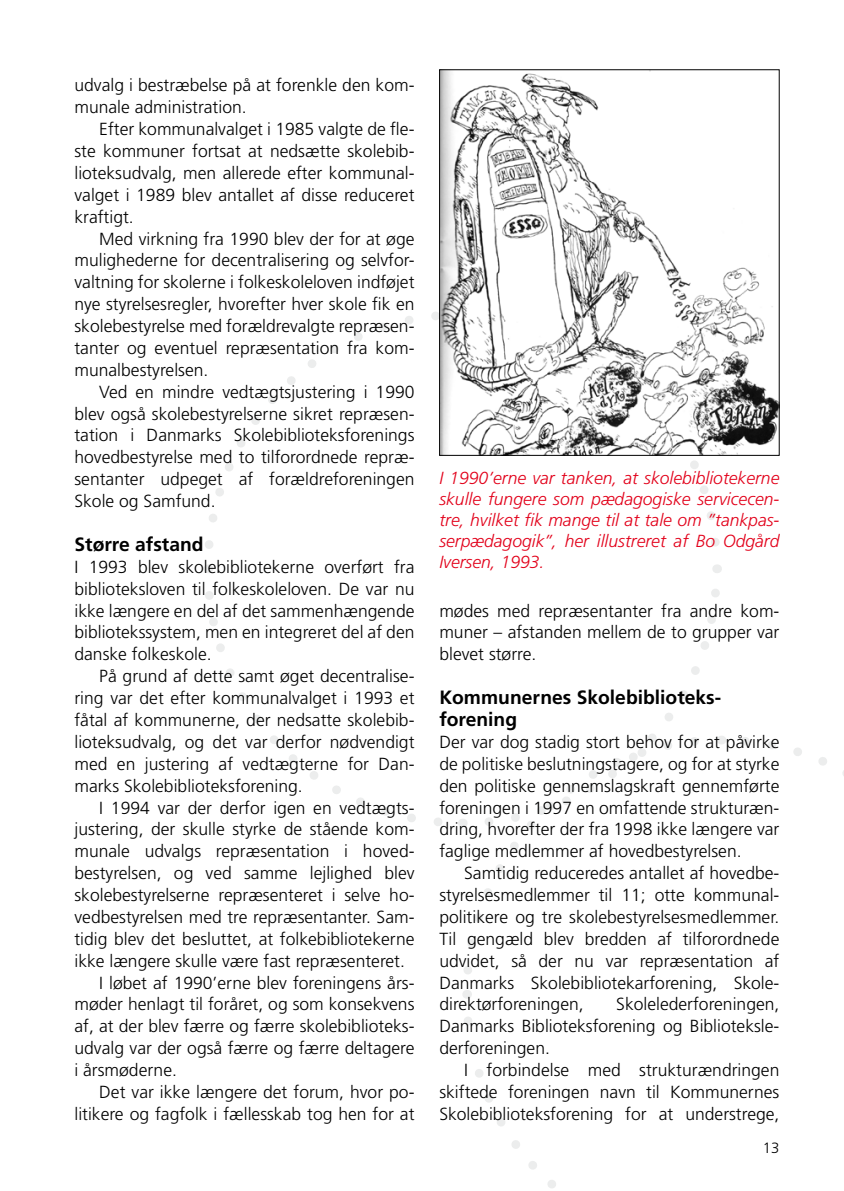
<style>
.page{position:relative;width:844px;height:1191px;background:#fff}
.page>*{position:absolute;margin:0;border:0;box-sizing:border-box;transform-origin:0 0}
.t1{font:700 19.25px/21.9px "Frutiger LT Std";color:#000}
.t2{font:300 17.5px/21.9px "Frutiger LT Std";color:#000;text-align:justify}
.t3{font:italic 300 17.5px/21px "Frutiger LT Std";color:#e2001a;text-align:justify}
.t4{font:300 14.88px "Frutiger LT Std";color:#000}
</style>
<div class="page">
<svg style="left:458px;top:819px;width:61px;height:155px"></svg>
<svg style="left:464px;top:1017px;width:92px;height:171px"></svg>
<svg style="left:725px;top:737px;width:118px;height:37px"></svg>
<svg style="left:479px;top:589px;width:246px;height:242px"></svg>
<svg style="left:466px;top:455px;width:258px;height:91px"></svg>
<svg style="left:205px;top:312px;width:240px;height:237px"></svg>
<svg style="left:205px;top:591px;width:237px;height:235px"></svg>
<img style="left:441px;top:71px;width:336px;height:382px">
<div style="left:439px;top:69px;width:340px;height:386px;border:1px solid #000"></div>
<p class="t2" style="left:74px;top:75px;width:341px">udvalg i bestræbelse på at forenkle den kom&shy;munale administration.</p>
<p class="t2" style="left:74px;top:118px;width:341px;text-indent:25px">Efter kommunalvalget i 1985 valgte de fle&shy;ste kommuner fortsat at nedsætte skolebib&shy;lioteksudvalg, men allerede efter kommunal&shy;valget i 1989 blev antallet af disse reduceret kraftigt.</p>
<p class="t2" style="left:74px;top:228px;width:341px;text-indent:25px">Med virkning fra 1990 blev der for at øge mulighederne for decentralisering og selvfor&shy;valtning for skolerne i folkeskoleloven indføjet nye styrelsesregler, hvorefter hver skole fik en skolebestyrelse med forældrevalgte repræsen&shy;tanter og eventuel repræsentation fra kom&shy;munalbestyrelsen.</p>
<p class="t2" style="left:74px;top:381px;width:341px;text-indent:25px">Ved en mindre vedtægtsjustering i 1990 blev også skolebestyrelserne sikret repræsen&shy;tation i Danmarks Skolebiblioteksforenings hovedbestyrelse med to tilforordnede repræ&shy;sentanter udpeget af forældreforeningen Skole og Samfund.</p>
<p class="t1" style="left:74px;top:533px;width:131px">Større afstand</p>
<p class="t2" style="left:74px;top:556px;width:341px">I 1993 blev skolebibliotekerne overført fra biblioteksloven til folkeskoleloven. De var nu ikke længere en del af det sammenhængende bibliotekssystem, men en integreret del af den danske folkeskole.</p>
<p class="t2" style="left:74px;top:665px;width:341px;text-indent:25px">På grund af dette samt øget decentralise&shy;ring var det efter kommunalvalget i 1993 et fåtal af kommunerne, der nedsatte skolebib&shy;lioteksudvalg, og det var derfor nødvendigt med en justering af vedtægterne for Dan&shy;marks Skolebiblioteksforening.</p>
<p class="t2" style="left:99px;top:796px;width:316px">I 1994 var der derfor igen en vedtægts-</p>
<p class="t2" style="left:74px;top:818px;width:341px">justering, der skulle styrke de stående kom-</p>
<p class="t2" style="left:74px;top:840px;width:341px">munale udvalgs repræsentation i hoved-</p>
<p class="t2" style="left:74px;top:862px;width:341px">bestyrelsen, og ved samme lejlighed blev</p>
<p class="t2" style="left:74px;top:884px;width:341px">skolebestyrelserne repræsenteret i selve ho-</p>
<p class="t2" style="left:74px;top:906px;width:341px">vedbestyrelsen med tre repræsentanter. Sam-</p>
<p class="t2" style="left:74px;top:928px;width:341px">tidig blev det besluttet, at folkebibliotekerne</p>
<p class="t2" style="left:74px;top:950px;width:332px">ikke længere skulle være fast repræsenteret.</p>
<p class="t2" style="left:99px;top:971px;width:316px">I løbet af 1990’erne blev foreningens års-</p>
<p class="t2" style="left:74px;top:993px;width:341px">møder henlagt til foråret, og som konsekvens</p>
<p class="t2" style="left:74px;top:1015px;width:341px">af, at der blev færre og færre skolebiblioteks-</p>
<p class="t2" style="left:74px;top:1037px;width:341px">udvalg var der også færre og færre deltagere</p>
<p class="t2" style="left:74px;top:1059px;width:104px">i årsmøderne.</p>
<p class="t2" style="left:99px;top:1081px;width:317px">Det var ikke længere det forum, hvor po-</p>
<p class="t2" style="left:74px;top:1103px;width:341px">litikere og fagfolk i fællesskab tog hen for at</p>
<p class="t3" style="left:439px;top:467px;width:341px">I 1990’erne var tanken, at skolebibliotekerne skulle fungere som pædagogiske servicecen&shy;tre, hvilket fik mange til at tale om ”tankpas&shy;serpædagogik”, her illustreret af Bo Odgård Iversen, 1993.</p>
<p class="t2" style="left:439px;top:600px;width:341px">mødes med repræsentanter fra andre kom&shy;muner – afstanden mellem de to grupper var blevet større.</p>
<p class="t1" style="left:439px;top:686px;width:283px">Kommunernes Skolebiblioteks&shy;forening</p>
<p class="t2" style="left:439px;top:731px;width:341px">Der var dog stadig stort behov for at påvirke de politiske beslutningstagere, og for at styrke den politiske gennemslagskraft gennemførte foreningen i 1997 en omfattende strukturæn&shy;dring, hvorefter der fra 1998 ikke længere var faglige medlemmer af hovedbestyrelsen.</p>
<p class="t2" style="left:439px;top:862px;width:341px;text-indent:25px">Samtidig reduceredes antallet af hovedbe&shy;styrelsesmedlemmer til 11; otte kommunal&shy;politikere og tre skolebestyrelsesmedlemmer.<br>Til gengæld blev bredden af tilforordnede udvidet, så der nu var repræsentation af Danmarks Skolebibliotekarforening, Skole&shy;direktørforeningen,</p>
<p class="t2" style="left:439px;top:993px;width:341px;text-indent:177px">Skolelederforeningen, Danmarks Biblioteksforening og Biblioteksle&shy;derforeningen.</p>
<p class="t2" style="left:439px;top:1059px;width:341px;text-indent:25px">I forbindelse med strukturændringen skiftede foreningen navn til Kommunernes Skolebiblioteksforening for at understrege,</p>
<p class="t4" style="left:762px;top:1139px;width:18px">13</p>
</div>
